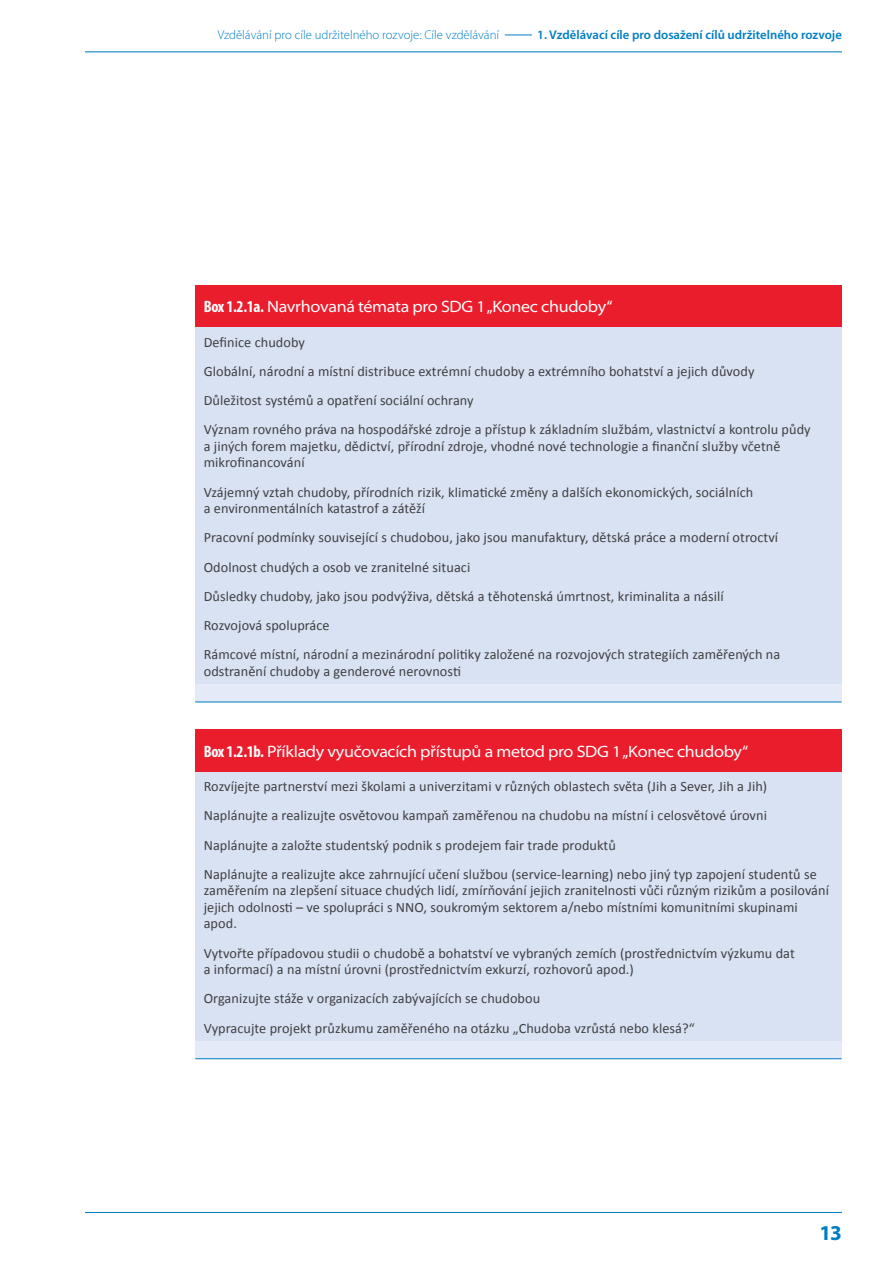
<style>
.page{position:relative;width:893px;height:1263px;background:#fff}
.page>*{position:absolute;margin:0;border:0;box-sizing:border-box;transform-origin:0 0}
.t1{font:700 21.15px "Myriad Pro";color:#007dc3}
.title_box{font:semi-expanded 16.5px "Myriad Pro";letter-spacing:-.02em;color:#fff}
.bullet_chiffres_box{font:14.25px/16.5px "Calibri";letter-spacing:.005em;color:#414042}
.t2{font:300 12.75px "Myriad Pro";color:#007dc3}
.t3{font:600 12.75px "Myriad Pro";color:#007dc3}
.s1{font-weight:700;font-stretch:condensed}
</style>
<div class="page">
<hr style="left:85px;top:51px;width:757px;height:1px;background:#007dc3">
<svg style="left:505px;top:35px;width:27px;height:1px"></svg>
<hr style="left:85px;top:1212px;width:757px;height:1px;background:#007dc3">
<div style="left:195px;top:285px;width:647px;height:42px;background:#ea1d2d"></div>
<div style="left:195px;top:327px;width:647px;height:357px;background:#d8e2f3"></div>
<div style="left:195px;top:684px;width:647px;height:18px;background:#e4eaf7"></div>
<hr style="left:195px;top:702px;width:647px;height:1px;background:#007dc3">
<div style="left:195px;top:729px;width:647px;height:43px;background:#ea1d2d"></div>
<div style="left:195px;top:772px;width:647px;height:269px;background:#d8e2f3"></div>
<div style="left:195px;top:1041px;width:647px;height:18px;background:#e4eaf7"></div>
<hr style="left:195px;top:1058px;width:647px;height:1px;background:#007dc3">
<p class="t2" style="left:218px;top:27px;width:283px">Vzdělávání pro cíle udržitelného rozvoje: Cíle vzdělávání</p>
<p class="t3" style="left:537px;top:28px;width:306px">1. Vzdělávací cíle pro dosažení cílů udržitelného rozvoje</p>
<p class="title_box" style="left:204px;top:298px;width:410px"><span class="s1">Box 1.2.1a.</span> Navrhovaná témata pro SDG 1 „Konec chudoby“</p>
<p class="bullet_chiffres_box" style="left:204px;top:334px;width:103px">Definice chudoby</p>
<p class="bullet_chiffres_box" style="left:204px;top:363px;width:552px">Globální, národní a místní distribuce extrémní chudoby a extrémního bohatství a jejich důvody</p>
<p class="bullet_chiffres_box" style="left:204px;top:392px;width:271px">Důležitost systémů a opatření sociální ochrany</p>
<p class="bullet_chiffres_box" style="left:204px;top:421px;width:608px">Význam rovného práva na hospodářské zdroje a přístup k základním službám, vlastnictví a kontrolu půdy a jiných forem majetku, dědictví, přírodní zdroje, vhodné nové technologie a finanční služby včetně mikrofinancování</p>
<p class="bullet_chiffres_box" style="left:204px;top:484px;width:551px">Vzájemný vztah chudoby, přírodních rizik, klimatické změny a dalších ekonomických, sociálních a environmentálních katastrof a zátěží</p>
<p class="bullet_chiffres_box" style="left:204px;top:529px;width:576px">Pracovní podmínky související s chudobou, jako jsou manufaktury, dětská práce a moderní otroctví</p>
<p class="bullet_chiffres_box" style="left:204px;top:559px;width:268px">Odolnost chudých a osob ve zranitelné situaci</p>
<p class="bullet_chiffres_box" style="left:204px;top:588px;width:521px">Důsledky chudoby, jako jsou podvýživa, dětská a těhotenská úmrtnost, kriminalita a násilí</p>
<p class="bullet_chiffres_box" style="left:204px;top:617px;width:127px">Rozvojová spolupráce</p>
<p class="bullet_chiffres_box" style="left:204px;top:646px;width:578px">Rámcové místní, národní a mezinárodní politiky založené na rozvojových strategiích zaměřených na odstranění chudoby a genderové nerovnosti</p>
<p class="title_box" style="left:204px;top:742px;width:546px"><span class="s1">Box 1.2.1b.</span> Příklady vyučovacích přístupů a metod pro SDG 1 „Konec chudoby“</p>
<p class="bullet_chiffres_box" style="left:204px;top:778px;width:565px">Rozvíjejte partnerství mezi školami a univerzitami v různých oblastech světa (Jih a Sever, Jih a Jih)</p>
<p class="bullet_chiffres_box" style="left:204px;top:807px;width:565px">Naplánujte a realizujte osvětovou kampaň zaměřenou na chudobu na místní i celosvětové úrovni</p>
<p class="bullet_chiffres_box" style="left:204px;top:837px;width:414px">Naplánujte a založte studentský podnik s prodejem fair trade produktů</p>
<p class="bullet_chiffres_box" style="left:204px;top:866px;width:627px">Naplánujte a realizujte akce zahrnující učení službou (service-learning) nebo jiný typ zapojení studentů se zaměřením na zlepšení situace chudých lidí, zmírňování jejich zranitelnosti vůči různým rizikům a posilování jejich odolnosti – ve spolupráci s NNO, soukromým sektorem a/nebo místními komunitními skupinami apod.</p>
<p class="bullet_chiffres_box" style="left:204px;top:945px;width:592px">Vytvořte případovou studii o chudobě a bohatství ve vybraných zemích (prostřednictvím výzkumu dat a informací) a na místní úrovni (prostřednictvím exkurzí, rozhovorů apod.)</p>
<p class="bullet_chiffres_box" style="left:204px;top:990px;width:338px">Organizujte stáže v organizacích zabývajících se chudobou</p>
<p class="bullet_chiffres_box" style="left:204px;top:1020px;width:492px">Vypracujte projekt průzkumu zaměřeného na otázku „Chudoba vzrůstá nebo klesá?“</p>
<h1 class="t1" style="left:819px;top:1221px;width:24px">13</h1>
</div>
